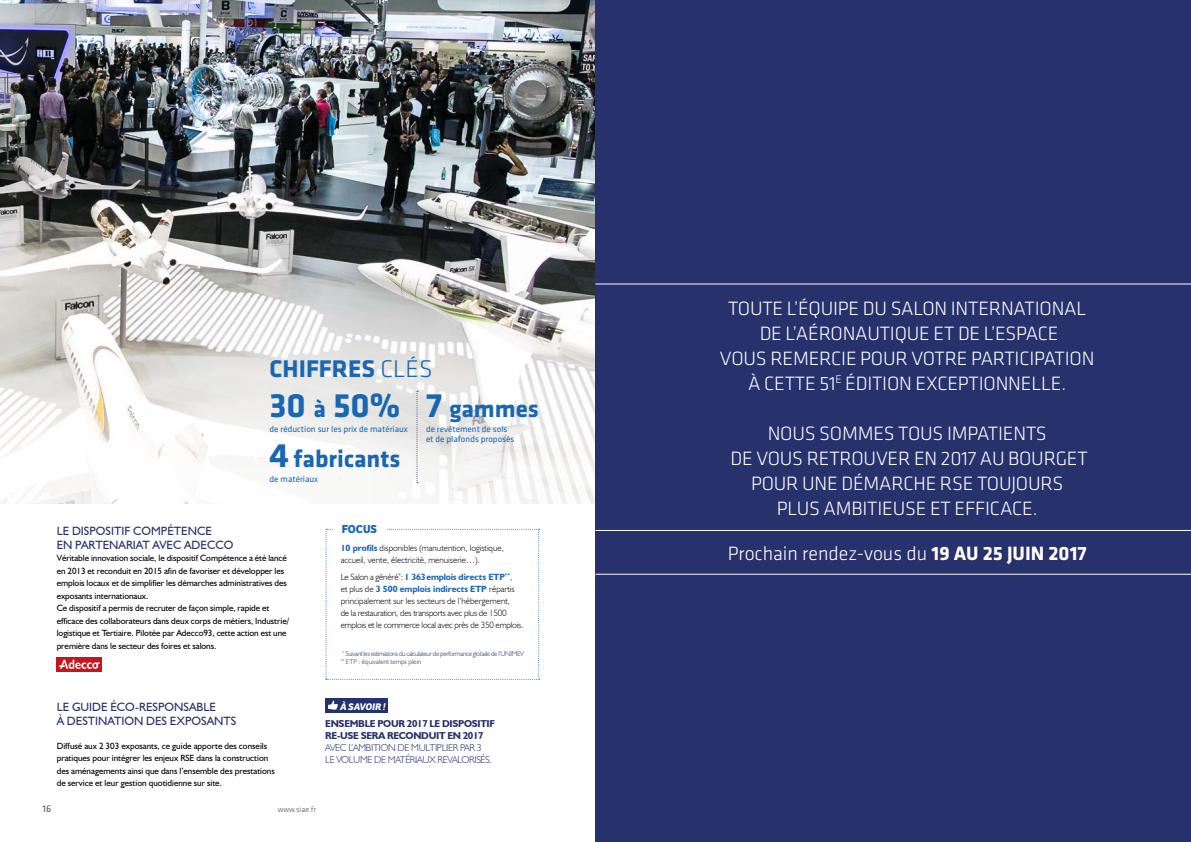
<style>
.page{position:relative;width:1191px;height:842px;background:#fff}
.page>*{position:absolute;margin:0;border:0;box-sizing:border-box;transform-origin:0 0}
.t1{font:700 35px "Klavika";color:#1966b1}
.t2{font:700 25px "Klavika";color:#1966b1}
.t3{font:300 20px/25px "Klavika";letter-spacing:-.01em;color:#fff}
.t4{font:12px/14px "Humanist 521 BT";color:#27316b}
.t5{font:700 12px "Bree";color:#1966b1}
.t6{font:300 10px "Humanist 521 BT";color:#27316b}
.t7{font:700 10px/12px "Humanist 521 BT";letter-spacing:-.03em;color:#27316b}
.t8{font:italic 700 10px "Bree";color:#fff}
.t9{font:10px "Klavika";color:#4d4d4f}
.t10{font:9px/12.5px "Humanist 521 BT";letter-spacing:-.005em;color:#000}
.t11{font:300 9px/12px "Humanist 521 BT";letter-spacing:-.02em;color:#000}
.t12{font:300 9px/12px "Humanist 521 BT";color:#000}
.t13{font:9px/10.5px "Klavika";color:#1966b1}
.t14{font:700 9px "Humanist 521 BT";color:#1966b1}
.t15{font:300 8px "Klavika";color:#4d4d4f}
.t16{font:300 7px/8px "Humanist 521 BT";letter-spacing:-.04em;color:#27316b}
.t17{font:700 5.2px "Humanist 521 BT";color:#1966b1}
.s1{font-weight:300}
.s2{font-size:25px}
.s3{font-size:35px}
.s4{font-weight:700;color:#1966b1}
.s5{font-weight:300;color:#000}
.s6{font-weight:300;font-size:9px;color:#000}
.s7{font-weight:700}
</style>
<div class="page">
<img style="left:0;top:0;width:595px;height:316px">
<svg style="left:0;top:316px;width:595px;height:188px"></svg>
<div style="left:57px;top:657px;width:45px;height:15px;background:#c4161c"></div>
<svg style="left:59px;top:660px;width:41px;height:9px"></svg>
<svg style="left:325px;top:529px;width:215px;height:151px"></svg>
<div style="left:333px;top:519px;width:53px;height:20px;background:#fff"></div>
<svg style="left:416px;top:391px;width:2px;height:92px"></svg>
<div style="left:325px;top:698px;width:63px;height:14px;background:#27316b"></div>
<svg style="left:328px;top:701px;width:10px;height:8px"></svg>
<div style="left:595px;top:0;width:596px;height:842px;background:#27316b"></div>
<hr style="left:595px;top:283px;width:596px;height:1px;background:#fff">
<hr style="left:595px;top:530px;width:596px;height:1px;background:#fff">
<hr style="left:595px;top:574px;width:596px;height:1px;background:#fff">
<h2 class="t2" style="left:270px;top:350px;width:161px">chiffres <span class="s1">CLÉS</span></h2>
<h1 class="t1" style="left:270px;top:380px;width:132px">30 <span class="s2">à</span> 50%</h1>
<p class="t13" style="left:270px;top:424px;width:140px">de réduction sur les prix de matériaux</p>
<h2 class="t2" style="left:270px;top:440px;width:132px"><span class="s3">4</span> fabricants</h2>
<p class="t13" style="left:270px;top:473px;width:50px">de matériaux</p>
<h2 class="t2" style="left:426px;top:391px;width:114px"><span class="s3">7</span> gammes</h2>
<p class="t13" style="left:426px;top:423px;width:90px">de revêtement de sols et de plafonds proposés</p>
<h3 class="t4" style="left:57px;top:524px;width:23px">Le disposi</h3>
<h3 class="t4" style="left:114px;top:524px;width:37px">tif Comp</h3>
<h3 class="t4" style="left:167px;top:524px;width:23px">étence</h3>
<h3 class="t4" style="left:57px;top:538px;width:54px">enpartenaria</h3>
<h3 class="t4" style="left:142px;top:538px;width:19px">t avec</h3>
<h3 class="t4" style="left:184px;top:538px;width:51px">ADECCO</h3>
<p class="t10" style="left:57px;top:552px;width:234px">Véritable innovation sociale, le dispositif Compétence a été lancé en 2013 et reconduit en 2015 afin de favoriser et développer les emplois locaux et de simplifier les démarches administratives des exposants internationaux.<br>Ce dispositif a permis de recruter de façon simple, rapide et efficace des collaborateurs dans deux corps de métiers, Industrie/ logistique et Tertiaire. Pilotée par Adecco93, cette action est une première dans le secteur des foires et salons.</p>
<h3 class="t5" style="left:342px;top:522px;width:37px">FOCUS</h3>
<p class="t12" style="left:341px;top:542px;width:165px"><span class="s4">10 PROFILS</span> disponibles (manutention, logistique, accueil, vente, électricité, menuiserie…).</p>
<p class="t14" style="left:341px;top:572px;width:154px"><span class="s5">Le Salon a généré</span><sup>*</sup><span class="s5">:</span> 1 363EMPLOIS DIRECTS ETP</p>
<p class="t17" style="left:505px;top:572px;width:9px">**<span class="s6">,</span></p>
<p class="t14" style="left:341px;top:584px;width:136px"><span class="s5">et plus de</span> 3 500 EMPLOIS INDIRECTS ETP</p>
<p class="t11" style="left:341px;top:583px;width:184px;text-indent:148px">répartis principalement sur les secteurs de l’hébergement,<br>de la restauration, des transports avec plus de 1500 emplois et le commerce local avec près de 350 emplois.</p>
<p class="t16" style="left:341px;top:649px;width:185px"><sup>*</sup> Suivant les estimations du calculateur de performance globale de l’UNIMEV <sup>**</sup> ETP : équivalent temps plein</p>
<h3 class="t4" style="left:57px;top:700px;width:91px;text-indent:54px">éco-responsable àdestination</h3>
<h3 class="t4" style="left:57px;top:700px;width:24px">Le guide</h3>
<h3 class="t4" style="left:146px;top:714px;width:8px">des</h3>
<h3 class="t4" style="left:170px;top:714px;width:24px">exposan</h3>
<h3 class="t4" style="left:223px;top:714px;width:13px">ts</h3>
<p class="t10" style="left:57px;top:739px;width:220px">Diffusé aux 2 303 exposants, ce guide apporte des conseils pratiques pour intégrer les enjeux RSE dans la construction des aménagements ainsi que dans l’ensemble des prestations de service et leur gestion quotidienne sur site.</p>
<p class="t9" style="left:43px;top:802px;width:10px">16</p>
<p class="t15" style="left:278px;top:805px;width:40px">WWW.SIAE.FR</p>
<p class="t8" style="left:340px;top:700px;width:47px">À SAVOIR !</p>
<p class="t7" style="left:325px;top:717px;width:171px">ENSEMBLE POUR 2017 LE DISPOSITIF<br>RE-USE SERA RECON DUIT EN 2017</p>
<p class="t6" style="left:325px;top:741px;width:7px">avec</p>
<p class="t6" style="left:348px;top:741px;width:11px">l’ambition</p>
<p class="t6" style="left:397px;top:741px;width:20px">de multiplier</p>
<p class="t6" style="left:460px;top:741px;width:23px">par 3</p>
<p class="t6" style="left:325px;top:753px;width:19px">le volume</p>
<p class="t6" style="left:374px;top:753px;width:20px">de matériau</p>
<p class="t6" style="left:429px;top:753px;width:15px">x revalorisés</p>
<p class="t6" style="left:489px;top:753px;width:4px">.</p>
<h3 class="t3" style="left:759px;top:295px;width:304px;text-indent:-31px">TOUTE L’ÉQUIPE DU SALON INTERNATI ONAL<br>D E L’AÉRONAU</h3>
<h3 class="t3" style="left:879px;top:320px;width:127px">TIQUE ET DE L’ESPAC</h3>
<h3 class="t3" style="left:1047px;top:320px;width:12px">E</h3>
<h3 class="t3" style="left:720px;top:345px;width:304px">VOUS REM ERCI E POU R VOTRE PARTICIPA</h3>
<h3 class="t3" style="left:748px;top:345px;width:344px;text-indent:306px">TION<br>À CETTE 51<sup>E</sup> ÉDITION EXCEPTIONN ELLE.</h3>
<h3 class="t3" style="left:767px;top:420px;width:191px">NOUS SOMMES TOUS IMPA</h3>
<h3 class="t3" style="left:988px;top:420px;width:57px">TI ENTS</h3>
<h3 class="t3" style="left:730px;top:445px;width:359px">DE VOUS RETROUVER EN 2017 AU BOU RG ET</h3>
<h3 class="t3" style="left:751px;top:470px;width:311px">POUR UNE DÉMARCHE RSE TOUJOURS</h3>
<h3 class="t3" style="left:777px;top:495px;width:11px">PLUS</h3>
<h3 class="t3" style="left:823px;top:495px;width:152px">AMBITI EUSE ET EFFICAC</h3>
<h3 class="t3" style="left:1022px;top:495px;width:17px">E.</h3>
<h3 class="t3" style="left:727px;top:540px;width:360px">PROCHAIN RENDEZ-VOUS DU <span class="s7">19 au 25 juin 2017</span></h3>
</div>
